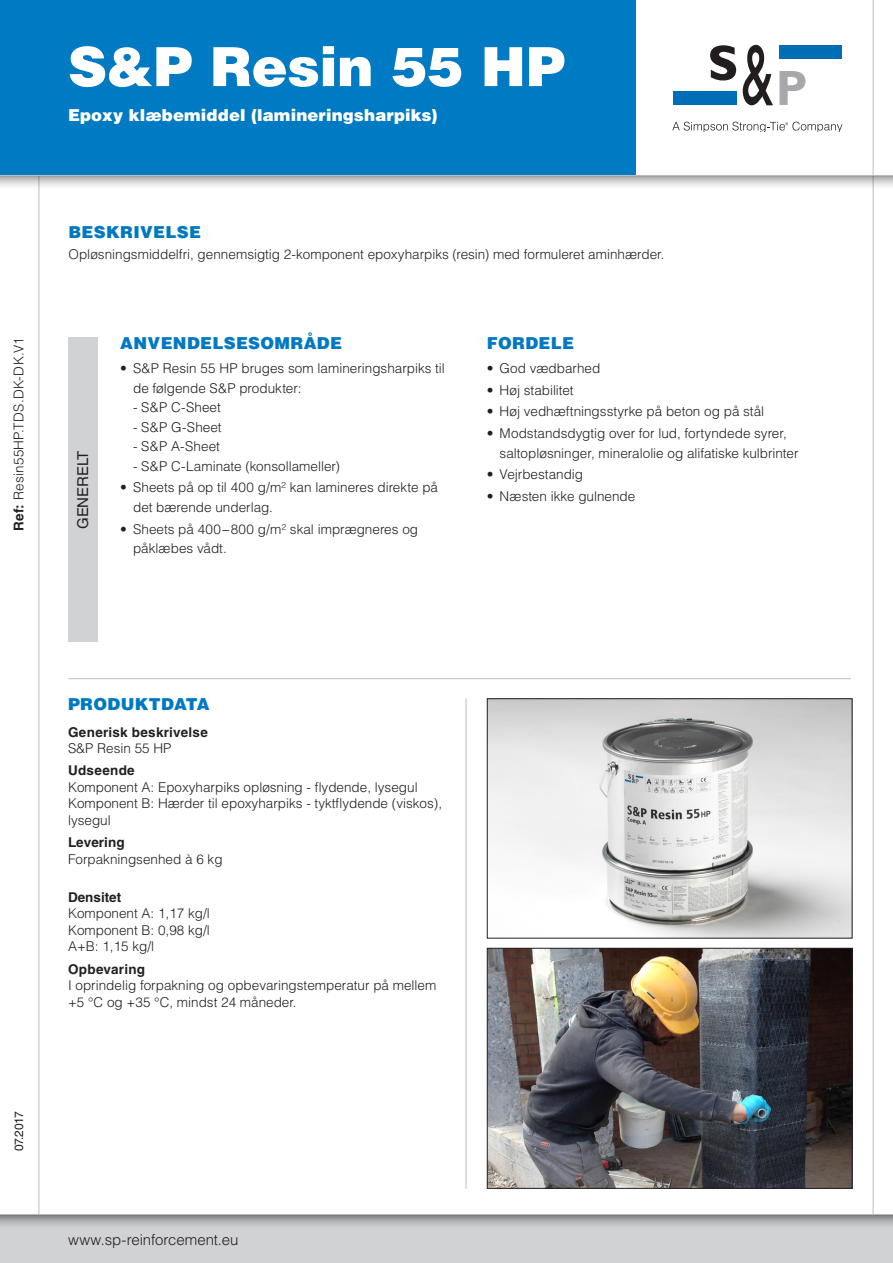
<style>
.page{position:relative;width:893px;height:1263px;background:#fff}
.page>*{position:absolute;margin:0;border:0;box-sizing:border-box;transform-origin:0 0}
.short_description{font:900 54px "Helvetica LT Std";letter-spacing:-.005em;color:#fff}
.short_description-2{font:900 16.5px "Helvetica LT Std";letter-spacing:.01em;color:#fff}
.DATASHEET_header__bl{font:900 16.5px "Helvetica LT Std";letter-spacing:.02em;color:#0079c2}
._2016-subsection_PRO{font:900 16.5px "Helvetica LT Std";letter-spacing:.02em;color:#0079c2}
.t1{font:300 15px "Helvetica LT Std";letter-spacing:-.005em;color:#231f20}
.t2{font:15px "Helvetica LT Std";letter-spacing:-.01em;color:#231f20}
._2016-subsection_PRO-2{font:300 13.5px/19.5px "Helvetica LT Std";color:#231f20}
._2016-Generic_Descri{font:300 13.5px/16.5px "Helvetica LT Std";color:#231f20}
.DATASHEET_body_text{font:300 13.5px "Helvetica LT Std";color:#231f20}
._2016-subsection_PRO-3{font:700 13.5px/16.5px "Helvetica LT Std";letter-spacing:.015em;color:#231f20}
.subsection{font:300 13.5px "Helvetica LT Std";letter-spacing:.025em;color:#231f20}
.t3{font:12px "Helvetica LT Std";letter-spacing:-.02em;color:#231f20}
.s1{font-weight:700}
.s2{font-weight:300}
</style>
<div class="page">
<hr style="left:39px;top:0;width:1px;height:1263px;background:#bcbdc0">
<hr style="left:873px;top:0;width:1px;height:1239px;background:#bcbdc0">
<div style="left:0;top:0;width:636px;height:175px;background:#007ac2"></div>
<svg style="left:0;top:176px;width:893px;height:14px"></svg>
<hr style="left:0;top:175px;width:893px;height:1px;background:#bcbdc0">
<div style="left:0;top:1214px;width:893px;height:49px;background:#d1d2d4"></div>
<svg style="left:0;top:1215px;width:893px;height:11px"></svg>
<hr style="left:0;top:1214px;width:893px;height:1px;background:#bcbdc0">
<div style="left:674px;top:92px;width:63px;height:13px;background:#006eb6"></div>
<div style="left:779px;top:45px;width:63px;height:13px;background:#006eb6"></div>
<svg style="left:710px;top:45px;width:26px;height:35px"></svg>
<svg style="left:743px;top:44px;width:30px;height:61px"></svg>
<svg style="left:779px;top:71px;width:26px;height:34px"></svg>
<svg style="left:672px;top:122px;width:170px;height:10px"></svg>
<div style="left:68px;top:337px;width:30px;height:305px;background:#d1d2d4"></div>
<hr style="left:68px;top:678px;width:783px;height:1px;background:#bcbdc0">
<hr style="left:466px;top:698px;width:1px;height:491px;background:#bcbdc0">
<img style="left:489px;top:700px;width:361px;height:236px">
<div style="left:487px;top:698px;width:365px;height:240px;border:1px solid #231f20"></div>
<img style="left:489px;top:950px;width:361px;height:237px">
<div style="left:487px;top:948px;width:365px;height:241px;border:1px solid #231f20"></div>
<p class="subsection" style="left:10px;top:531px;width:195px;rotate:-90deg"><span class="s1">Ref:</span> Resin55HP.TDS.DK-DK.V1</p>
<p class="short_description" style="left:68px;top:31px;width:498px">S&amp;P Resin 55 HP</p>
<p class="short_description-2" style="left:68px;top:104px;width:371px">Epoxy klæbemiddel (lamineringsharpiks)</p>
<p class="DATASHEET_header__bl" style="left:68px;top:221px;width:134px">BESKRIVELSE</p>
<p class="DATASHEET_body_text" style="left:68px;top:246px;width:598px">Opløsningsmiddelfri, gennemsigtig 2-komponent epoxyharpiks (resin) med formuleret aminhærder.</p>
<p class="t2" style="left:74px;top:529px;width:80px;rotate:-90deg">GENERELT</p>
<p class="DATASHEET_header__bl" style="left:120px;top:333px;width:223px">ANVENDELSESOMRÅDE</p>
<p class="_2016-subsection_PRO-2" style="left:133px;top:358px;width:313px;text-indent:-13px">• S&amp;P Resin 55 HP bruges som lamineringsharpiks til de følgende S&amp;P produkter:</p>
<p class="_2016-subsection_PRO-2" style="left:133px;top:397px;width:89px">- S&amp;P C-Sheet</p>
<p class="_2016-subsection_PRO-2" style="left:133px;top:417px;width:90px">- S&amp;P G-Sheet</p>
<p class="_2016-subsection_PRO-2" style="left:133px;top:436px;width:88px">- S&amp;P A-Sheet</p>
<p class="_2016-subsection_PRO-2" style="left:133px;top:456px;width:209px">- S&amp;P C-Laminate (konsollameller)</p>
<p class="_2016-subsection_PRO-2" style="left:133px;top:478px;width:307px;text-indent:-13px">• Sheets på op til 400 g/m² kan lamineres direkte på det bærende underlag.</p>
<p class="_2016-subsection_PRO-2" style="left:133px;top:519px;width:287px;text-indent:-13px">• Sheets på 400−800 g/m² skal imprægneres og påklæbes vådt.</p>
<p class="DATASHEET_header__bl" style="left:487px;top:333px;width:89px">FORDELE</p>
<p class="_2016-subsection_PRO-2" style="left:487px;top:358px;width:115px">• God vædbarhed</p>
<p class="_2016-subsection_PRO-2" style="left:487px;top:380px;width:88px">• Høj stabilitet</p>
<p class="_2016-subsection_PRO-2" style="left:487px;top:402px;width:279px">• Høj vedhæftningsstyrke på beton og på stål</p>
<p class="_2016-subsection_PRO-2" style="left:500px;top:423px;width:300px;text-indent:-13px">• Modstandsdygtig over for lud, fortyndede syrer, saltopløsninger, mineralolie og alifatiske kulbrinter</p>
<p class="_2016-subsection_PRO-2" style="left:487px;top:465px;width:98px">• Vejrbestandig</p>
<p class="_2016-subsection_PRO-2" style="left:487px;top:486px;width:150px">• Næsten ikke gulnende</p>
<p class="t3" style="left:12px;top:1151px;width:41px;rotate:-90deg">07.2017</p>
<p class="_2016-subsection_PRO" style="left:68px;top:693px;width:143px">PRODUKTDATA</p>
<p class="_2016-subsection_PRO-3" style="left:68px;top:723px;width:141px">Generisk beskrivelse<br><span class="s2">S&amp;P Resin 55 HP</span></p>
<p class="_2016-subsection_PRO-2" style="left:68px;top:762px;width:376px;line-height:16.5px"><span class="s1">Udseende<br></span>Komponent A: Epoxyharpiks opløsning - flydende, lysegul Komponent B: Hærder til epoxyharpiks - tyktflydende (viskos), lysegul</p>
<p class="_2016-subsection_PRO-2" style="left:68px;top:834px;width:156px;line-height:16.6px"><span class="s1">Levering<br></span>Forpakningsenhed à 6 kg</p>
<p class="_2016-subsection_PRO-3" style="left:68px;top:889px;width:55px">Densitet</p>
<p class="_2016-Generic_Descri" style="left:68px;top:905px;width:143px">Komponent A: 1,17 kg/l</p>
<p class="_2016-Generic_Descri" style="left:68px;top:922px;width:143px">Komponent B: 0,98 kg/l</p>
<p class="_2016-Generic_Descri" style="left:68px;top:938px;width:88px">A+B: 1,15 kg/l</p>
<p class="_2016-subsection_PRO-3" style="left:68px;top:960px;width:79px">Opbevaring</p>
<p class="_2016-Generic_Descri" style="left:68px;top:977px;width:370px">I oprindelig forpakning og opbevaringstemperatur på mellem +5 °C og +35 °C, mindst 24 måneder.</p>
<p class="t1" style="left:68px;top:1230px;width:172px">www.sp-reinforcement.eu</p>
</div>
